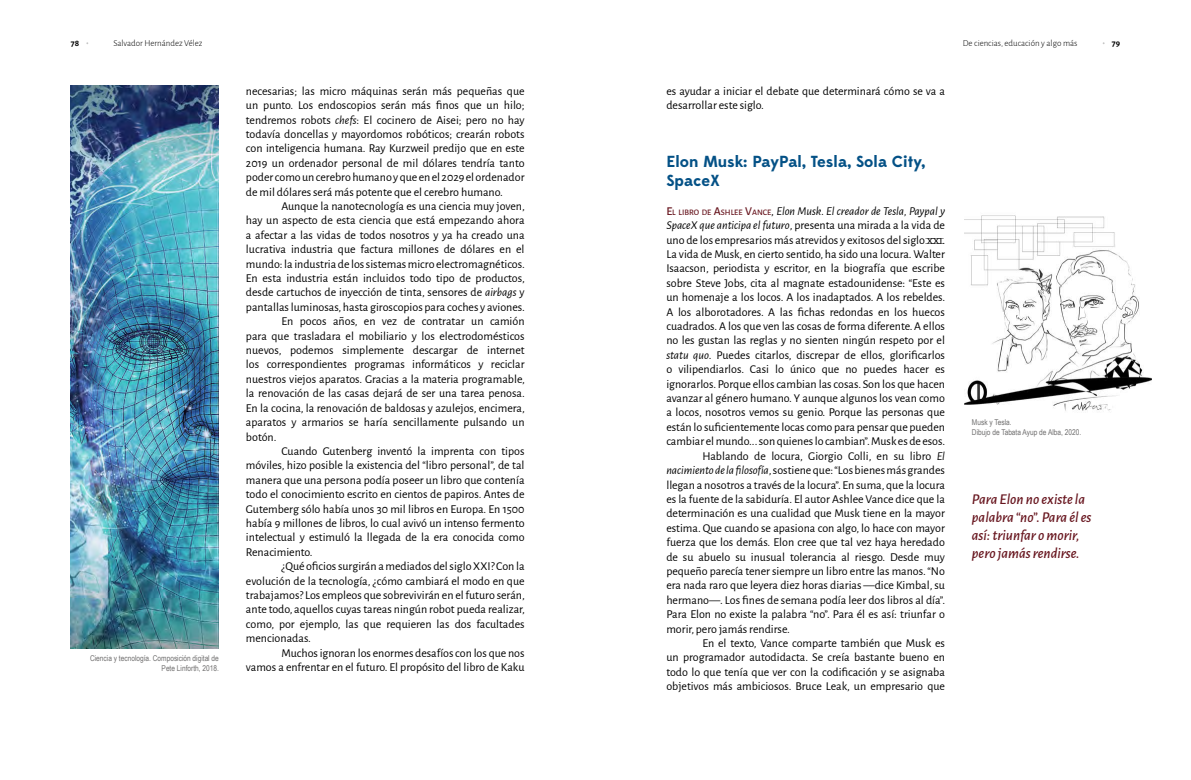
<style>
.page{position:relative;width:1191px;height:780px;background:#fff}
.page>*{position:absolute;margin:0;border:0;box-sizing:border-box;transform-origin:0 0}
.t1{font:700 16px/19.2px "Edmondsans";color:#045186}
.t2{font:italic 500 15px/18px "Alegreya Sans";color:#68161f}
.t3{font:12px/14.4px "Alegreya Sans";color:#000;text-align:justify}
.t4{font:italic 12px "Alegreya Sans";color:#000}
.t5{font:300 9px "Alegreya Sans";color:#000}
.t6{font:700 9px "Alegreya Sans";color:#000}
.t7{font:8px/9.6px "Arial Narrow";color:#706f6f}
.s1{font-style:italic}
.s2{font-weight:500;font-style:normal;color:#68161f}
.s3{font-weight:500;font-style:normal;font-size:8.4px;color:#68161f}
.s4{font-style:normal}
</style>
<div class="page">
<img style="left:964px;top:215px;width:187px;height:196px">
<img style="left:71px;top:85px;width:148px;height:563px">
<p class="t6" style="left:71px;top:37px;width:10px">78</p>
<p class="t5" style="left:113px;top:37px;width:91px">Salvador Hernández Vélez</p>
<p class="t5" style="left:962px;top:37px;width:116px">De ciencias, educación y algo más</p>
<p class="t6" style="left:1111px;top:37px;width:10px">79</p>
<p class="t3" style="left:246px;top:83px;width:280px">necesarias; las micro máquinas serán más pequeñas que un punto. Los endoscopios serán más finos que un hilo; tendremos robots <span class="s1">chefs</span>: El cocinero de Aisei; pero no hay todavía doncellas y mayordomos robóticos; crearán robots con inteligencia humana. Ray Kurzweil predijo que en este 2019 un ordenador personal de mil dólares tendría tanto poder como un cerebro humano y que en el 2029 el ordenador de mil dólares será más potente que el cerebro humano.</p>
<p class="t3" style="left:281px;top:198px;width:245px">Aunque la nanotecnología es una ciencia muy joven,</p>
<p class="t3" style="left:246px;top:213px;width:280px">hay un aspecto de esta ciencia que está empezando ahora</p>
<p class="t3" style="left:246px;top:227px;width:280px">a afectar a las vidas de todos nosotros y ya ha creado una</p>
<p class="t3" style="left:246px;top:241px;width:280px">lucrativa industria que factura millones de dólares en el</p>
<p class="t3" style="left:246px;top:256px;width:280px">mundo: la industria de los sistemas micro electromagnéticos.</p>
<p class="t3" style="left:246px;top:270px;width:280px">En esta industria están incluidos todo tipo de productos,</p>
<p class="t3" style="left:246px;top:285px;width:280px">desde cartuchos de inyección de tinta, sensores de <span class="s1">airbags</span> y</p>
<p class="t3" style="left:246px;top:299px;width:280px">pantallas luminosas, hasta giroscopios para coches y aviones.</p>
<p class="t3" style="left:281px;top:313px;width:245px">En pocos años, en vez de contratar un camión</p>
<p class="t3" style="left:246px;top:328px;width:280px">para que trasladara el mobiliario y los electrodomésticos</p>
<p class="t3" style="left:246px;top:342px;width:280px">nuevos, podemos simplemente descargar de internet</p>
<p class="t3" style="left:246px;top:357px;width:280px">los correspondientes programas informáticos y reciclar</p>
<p class="t3" style="left:246px;top:371px;width:280px">nuestros viejos aparatos. Gracias a la materia programable,</p>
<p class="t3" style="left:246px;top:385px;width:280px">la renovación de las casas dejará de ser una tarea penosa.</p>
<p class="t3" style="left:246px;top:400px;width:280px">En la cocina, la renovación de baldosas y azulejos, encimera,</p>
<p class="t3" style="left:246px;top:414px;width:280px">aparatos y armarios se haría sencillamente pulsando un</p>
<p class="t3" style="left:246px;top:429px;width:32px">botón.</p>
<p class="t3" style="left:281px;top:443px;width:245px">Cuando Gutenberg inventó la imprenta con tipos</p>
<p class="t3" style="left:246px;top:457px;width:280px">móviles, hizo posible la existencia del “libro personal”, de tal</p>
<p class="t3" style="left:246px;top:472px;width:280px">manera que una persona podía poseer un libro que contenía</p>
<p class="t3" style="left:246px;top:486px;width:280px">todo el conocimiento escrito en cientos de papiros. Antes de</p>
<p class="t3" style="left:246px;top:501px;width:280px">Gutemberg sólo había unos 30 mil libros en Europa. En 1500</p>
<p class="t3" style="left:246px;top:515px;width:280px">había 9 millones de libros, lo cual avivó un intenso fermento</p>
<p class="t3" style="left:246px;top:529px;width:280px">intelectual y estimuló la llegada de la era conocida como</p>
<p class="t3" style="left:246px;top:544px;width:68px">Renacimiento.</p>
<p class="t3" style="left:281px;top:558px;width:245px">¿Qué oficios surgirán a mediados del siglo XXI? Con la</p>
<p class="t3" style="left:246px;top:573px;width:280px">evolución de la tecnología, ¿cómo cambiará el modo en que</p>
<p class="t3" style="left:246px;top:587px;width:280px">trabajamos? Los empleos que sobrevivirán en el futuro serán,</p>
<p class="t3" style="left:246px;top:601px;width:280px">ante todo, aquellos cuyas tareas ningún robot pueda realizar,</p>
<p class="t3" style="left:246px;top:616px;width:280px">como, por ejemplo, las que requieren las dos facultades</p>
<p class="t3" style="left:246px;top:630px;width:66px">mencionadas.</p>
<p class="t3" style="left:281px;top:645px;width:245px">Muchos ignoran los enormes desafíos con los que nos</p>
<p class="t3" style="left:246px;top:659px;width:280px">vamos a enfrentar en el futuro. El propósito del libro de Kaku</p>
<p class="t3" style="left:666px;top:83px;width:280px">es ayudar a iniciar el debate que determinará cómo se va a desarrollar este siglo.</p>
<h1 class="t1" style="left:666px;top:152px;width:261px">Elon Musk: PayPal, Tesla, Sola City,<br>SpaceX</h1>
<p class="t4" style="left:666px;top:203px;width:280px"><span class="s2">E</span><span class="s3">L LIBRO DE</span> <span class="s2">A</span><span class="s3">SHLEE</span> <span class="s2">V</span><span class="s3">ANCE</span><span class="s4">,</span> Elon Musk. El creador de Tesla, Paypal y</p>
<p class="t3" style="left:666px;top:217px;width:280px"><span class="s1">SpaceX que anticipa el futuro</span>, presenta una mirada a la vida de</p>
<p class="t3" style="left:666px;top:232px;width:280px">uno de los empresarios más atrevidos y exitosos del siglo XXI.</p>
<p class="t3" style="left:666px;top:246px;width:280px">La vida de Musk, en cierto sentido, ha sido una locura. Walter</p>
<p class="t3" style="left:666px;top:261px;width:280px">Isaacson, periodista y escritor, en la biografía que escribe</p>
<p class="t3" style="left:666px;top:275px;width:280px">sobre Steve Jobs, cita al magnate estadounidense: “Este es</p>
<p class="t3" style="left:666px;top:289px;width:280px">un homenaje a los locos. A los inadaptados. A los rebeldes.</p>
<p class="t3" style="left:666px;top:304px;width:280px">A los alborotadores. A las fichas redondas en los huecos</p>
<p class="t3" style="left:666px;top:318px;width:280px">cuadrados. A los que ven las cosas de forma diferente. A ellos</p>
<p class="t3" style="left:666px;top:333px;width:280px">no les gustan las reglas y no sienten ningún respeto por el</p>
<p class="t3" style="left:666px;top:347px;width:280px"><span class="s1">statu quo</span>. Puedes citarlos, discrepar de ellos, glorificarlos</p>
<p class="t3" style="left:666px;top:361px;width:280px">o vilipendiarlos. Casi lo único que no puedes hacer es</p>
<p class="t3" style="left:666px;top:376px;width:280px">ignorarlos. Porque ellos cambian las cosas. Son los que hacen</p>
<p class="t3" style="left:666px;top:390px;width:280px">avanzar al género humano. Y aunque algunos los vean como</p>
<p class="t3" style="left:666px;top:405px;width:280px">a locos, nosotros vemos su genio. Porque las personas que</p>
<p class="t3" style="left:666px;top:419px;width:280px">están lo suficientemente locas como para pensar que pueden</p>
<p class="t3" style="left:666px;top:433px;width:280px">cambiar el mundo... son quienes lo cambian”. Musk es de esos.</p>
<p class="t3" style="left:702px;top:448px;width:244px">Hablando de locura, Giorgio Colli, en su libro <span class="s1">El</span></p>
<p class="t3" style="left:666px;top:462px;width:280px"><span class="s1">nacimiento de la filosofía</span>, sostiene que: “Los bienes más grandes</p>
<p class="t3" style="left:666px;top:477px;width:280px">llegan a nosotros a través de la locura”. En suma, que la locura</p>
<p class="t3" style="left:666px;top:491px;width:280px">es la fuente de la sabiduría. El autor Ashlee Vance dice que la</p>
<p class="t3" style="left:666px;top:505px;width:280px">determinación es una cualidad que Musk tiene en la mayor</p>
<p class="t3" style="left:666px;top:520px;width:280px">estima. Que cuando se apasiona con algo, lo hace con mayor</p>
<p class="t3" style="left:666px;top:534px;width:280px">fuerza que los demás. Elon cree que tal vez haya heredado</p>
<p class="t3" style="left:666px;top:549px;width:280px">de su abuelo su inusual tolerancia al riesgo. Desde muy</p>
<p class="t3" style="left:666px;top:563px;width:280px">pequeño parecía tener siempre un libro entre las manos. “No</p>
<p class="t3" style="left:666px;top:577px;width:280px">era nada raro que leyera diez horas diarias —dice Kimbal, su</p>
<p class="t3" style="left:666px;top:592px;width:280px">hermano—. Los fines de semana podía leer dos libros al día”.</p>
<p class="t3" style="left:666px;top:606px;width:280px">Para Elon no existe la palabra “no”. Para él es así: triunfar o</p>
<p class="t3" style="left:666px;top:621px;width:125px">morir, pero jamás rendirse.</p>
<p class="t3" style="left:702px;top:635px;width:244px">En el texto, Vance comparte también que Musk es</p>
<p class="t3" style="left:666px;top:649px;width:280px">un programador autodidacta. Se creía bastante bueno en</p>
<p class="t3" style="left:666px;top:664px;width:280px">todo lo que tenía que ver con la codificación y se asignaba</p>
<p class="t3" style="left:666px;top:678px;width:280px">objetivos más ambiciosos. Bruce Leak, un empresario que</p>
<p class="t7" style="left:972px;top:417px;width:111px">Musk y Tesla.<br>Dibujo de Tabata Ayup de Alba, 2020.</p>
<p class="t2" style="left:972px;top:489px;width:121px">Para Elon no existe la palabra “no”. Para él es así: triunfar o morir, pero jamás rendirse.</p>
<p class="t7" style="left:90px;top:653px;width:130px;text-align:right">Ciencia y tecnología. Composición digital de<br>Pete Linforth, 2018.</p>
</div>
